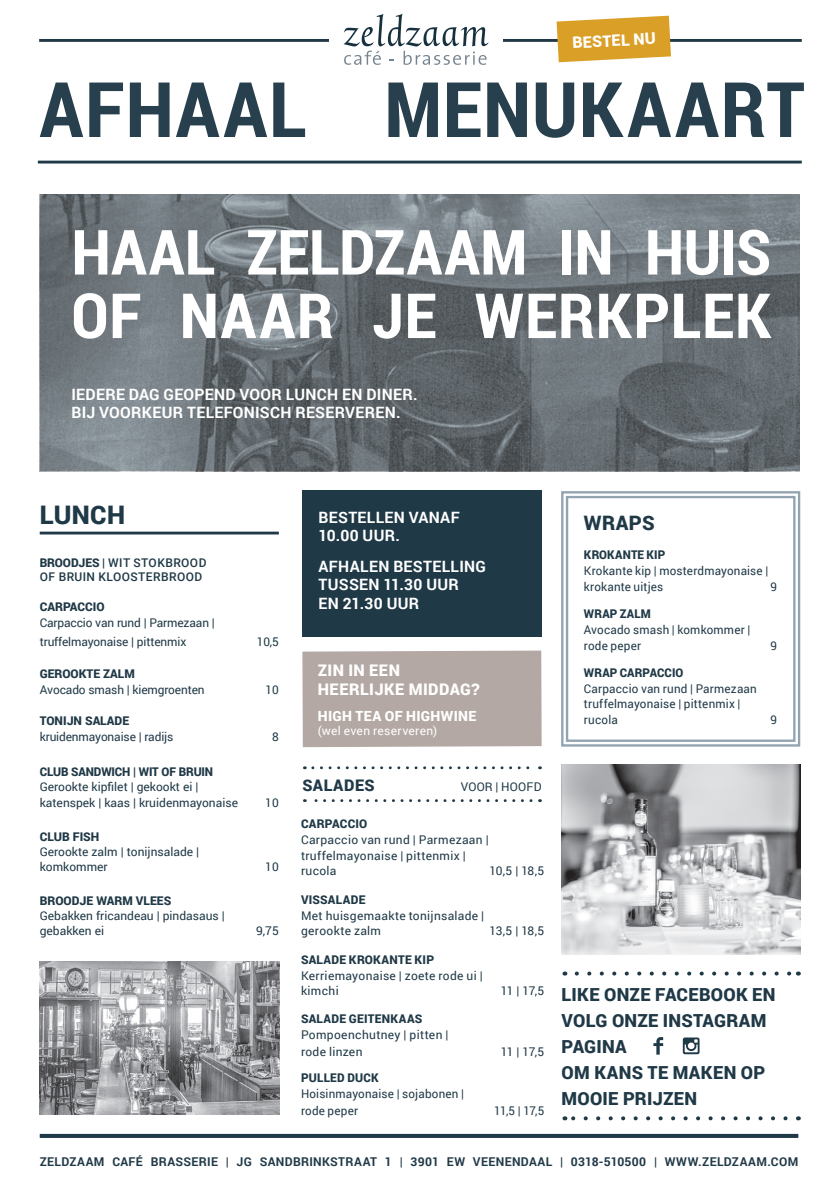
<style>
.page{position:relative;width:840px;height:1191px;background:#fff}
.page>*{position:absolute;margin:0;border:0;box-sizing:border-box;transform-origin:0 0}
.t1{font:700 76.6px "Roboto Condensed";letter-spacing:.02em;color:#28404d;scale:1.04 1}
.t2{font:700 62.4px/63.4px "Roboto Condensed";letter-spacing:.01em;color:#fff;scale:1.04 1}
.Licht_vlak_-_titel_1{font:900 25.6px "Roboto";letter-spacing:.015em;color:#203947}
.Licht_vlak_-_subtite{font:900 19.8px "Roboto";letter-spacing:.02em;color:#203947}
.Licht_vlak_-_titel_2{font:900 18px/26px "Roboto";letter-spacing:.015em;color:#203947}
.Licht_vlak_-_titel_2-2{font:900 16px/19.2px "Roboto";letter-spacing:.03em;color:#fff}
.Licht_vlak_-_titel_2-3{font:900 16px "Roboto";letter-spacing:.035em;color:#203947}
.Licht_vlak_-_tekst{font:900 15.8px "Roboto";color:#fff}
.Licht_vlak_-_tekst-2{font:700 15.6px/18.4px "Roboto";letter-spacing:.02em;color:#fff}
.Donker_vlak_-_subtit{font:900 14px "Roboto";letter-spacing:.025em;color:#fff}
.Donker_vlak_-_tekst{font:700 12.2px "Roboto";letter-spacing:.03em;color:#203947}
.Licht_vlak_-_tekst-3{font:12px/15.6px "Roboto";color:#203947}
.Licht_vlak_-_subtite-2{font:12px/16.6px "Roboto";letter-spacing:.025em;color:#203947}
.Licht_vlak_-_subtite-3{font:900 12px "Roboto";letter-spacing:.01em;color:#203947}
.Licht_vlak_-_tekst-4{font:12px/15.8px "Roboto";letter-spacing:.025em;color:#203947}
.t3{font:500 12px "Roboto";letter-spacing:.035em;color:#203947}
.Licht_vlak_-_subtite-4{font:900 12px "Roboto";letter-spacing:.01em;color:#203947;scale:.96 1}
.Licht_vlak_-_tekst-5{font:12px/15.6px "Roboto";letter-spacing:.02em;color:#203947}
.Donker_vlak_-_tekst-2{font:12px "Roboto";letter-spacing:.025em;color:#fff}
.Licht_vlak_-_titel_2-4{font:12px "Roboto";letter-spacing:.015em;color:#203947}
.s1{font-weight:900}
.s2{font-weight:700}
</style>
<div class="page">
<svg style="left:561px;top:491px;width:240px;height:256px"></svg>
<div style="left:565px;top:496px;width:230px;height:246px;border:2px solid #93a4b1"></div>
<svg style="left:304px;top:799px;width:226px;height:3px"></svg>
<svg style="left:312px;top:766px;width:228px;height:3px"></svg>
<hr style="left:40px;top:531px;width:239px;height:3px;background:#203947">
<div style="left:302px;top:490px;width:239px;height:147px;background:#203947"></div>
<img style="left:40px;top:961px;width:239px;height:153px">
<img style="left:40px;top:194px;width:759px;height:277px">
<img style="left:561px;top:764px;width:238px;height:190px">
<div style="left:40px;top:1133px;width:757px;height:5px;background:#203947"></div>
<hr style="left:39px;top:39px;width:762px;height:3px;background:#203947">
<div style="left:329px;top:14px;width:173px;height:51px;background:#fff"></div>
<svg style="left:343px;top:14px;width:145px;height:51px"></svg>
<hr style="left:38px;top:161px;width:763px;height:2px;background:#203947">
<svg style="left:556px;top:16px;width:114px;height:46px;background:#deab41"></svg>
<svg style="left:564px;top:1116px;width:221px;height:4px"></svg>
<svg style="left:576px;top:971px;width:215px;height:4px"></svg>
<svg style="left:682px;top:1037px;width:17px;height:17px"></svg>
<svg style="left:653px;top:1037px;width:9px;height:17px"></svg>
<div style="left:302px;top:650px;width:239px;height:97px;background:#b3a8a3"></div>
<p class="Licht_vlak_-_tekst" style="left:571px;top:31px;width:85px;rotate:-3deg">BESTEL NU</p>
<p class="t1" style="left:39px;top:56px;width:737px">AFHAAL MENUKAART</p>
<p class="t2" style="left:71px;top:218px;width:674px">HAAL ZELDZAAM IN HUIS<br>OF NAAR JE WERKPLEK</p>
<p class="Licht_vlak_-_tekst-2" style="left:71px;top:384px;width:347px">IEDERE DAG GEOPEND VOOR LUNCH EN DINER.</p>
<p class="Licht_vlak_-_tekst-2" style="left:71px;top:403px;width:330px">BIJ VOORKEUR TELEFONISCH RESERVEREN.</p>
<p class="Licht_vlak_-_titel_1" style="left:40px;top:497px;width:87px">LUNCH</p>
<p class="t3" style="left:40px;top:554px;width:168px"><span class="s1">BROODJES</span> <span class="s2">|</span> WIT STOKBROOD</p>
<p class="t3" style="left:40px;top:568px;width:164px">OF BRUIN KLOOSTERBROOD</p>
<p class="Licht_vlak_-_subtite-3" style="left:40px;top:598px;width:66px">CARPACCIO</p>
<p class="Licht_vlak_-_tekst-3" style="left:40px;top:614px;width:176px">Carpaccio van rund | Parmezaan |</p>
<p class="Licht_vlak_-_tekst-3" style="left:40px;top:634px;width:148px">truffelmayonaise | pittenmix</p>
<p class="Licht_vlak_-_tekst-3" style="left:256px;top:634px;width:24px">10,5</p>
<p class="Licht_vlak_-_subtite-3" style="left:40px;top:665px;width:97px">GEROOKTE ZALM</p>
<p class="Licht_vlak_-_tekst-3" style="left:40px;top:681px;width:166px">Avocado smash | kiemgroenten</p>
<p class="Licht_vlak_-_tekst-3" style="left:265px;top:681px;width:15px">10</p>
<p class="Licht_vlak_-_subtite-3" style="left:40px;top:712px;width:91px">TONIJN SALADE</p>
<p class="Licht_vlak_-_tekst-3" style="left:40px;top:728px;width:135px">kruidenmayonaise | radijs</p>
<p class="Licht_vlak_-_tekst-3" style="left:272px;top:728px;width:8px">8</p>
<p class="Licht_vlak_-_tekst-3" style="left:40px;top:763px;width:175px"><span class="s1">CLUB SANDWICH | WIT OF BRUIN<br></span>Gerookte kipfilet | gekookt ei |</p>
<p class="Licht_vlak_-_tekst-3" style="left:40px;top:794px;width:200px">katenspek | kaas | kruidenmayonaise</p>
<p class="Licht_vlak_-_tekst-3" style="left:265px;top:794px;width:15px">10</p>
<p class="Licht_vlak_-_subtite-3" style="left:40px;top:828px;width:61px">CLUB FISH</p>
<p class="Licht_vlak_-_tekst-3" style="left:40px;top:843px;width:161px">Gerookte zalm | tonijnsalade |</p>
<p class="Licht_vlak_-_tekst-3" style="left:40px;top:858px;width:69px">komkommer</p>
<p class="Licht_vlak_-_tekst-3" style="left:265px;top:858px;width:15px">10</p>
<p class="Licht_vlak_-_subtite-3" style="left:40px;top:892px;width:133px">BROODJE WARM VLEES</p>
<p class="Licht_vlak_-_tekst-3" style="left:40px;top:907px;width:186px">Gebakken fricandeau | pindasaus |</p>
<p class="Licht_vlak_-_tekst-3" style="left:40px;top:922px;width:66px">gebakken ei</p>
<p class="Licht_vlak_-_tekst-3" style="left:256px;top:922px;width:24px">9,75</p>
<p class="Licht_vlak_-_tekst-2" style="left:318px;top:507px;width:143px">BESTELLEN VANAF<br>10.00 UUR.</p>
<p class="Licht_vlak_-_tekst-2" style="left:318px;top:556px;width:169px">AFHALEN BESTELLING<br>TUSSEN 11.30 UUR<br>EN 21.30 UUR</p>
<p class="Licht_vlak_-_titel_2-2" style="left:317px;top:660px;width:163px">ZIN IN EEN<br>HEERLIJKE MIDDAG?</p>
<p class="Donker_vlak_-_subtit" style="left:317px;top:706px;width:160px">HIGH TEA OF HIGHWINE</p>
<p class="Donker_vlak_-_tekst-2" style="left:317px;top:722px;width:121px">(wel even reserveren)</p>
<p class="Licht_vlak_-_titel_2-3" style="left:302px;top:773px;width:74px">SALADES</p>
<p class="Licht_vlak_-_titel_2-4" style="left:460px;top:778px;width:82px">VOOR | HOOFD</p>
<p class="Licht_vlak_-_subtite-3" style="left:301px;top:815px;width:68px">CARPACCIO</p>
<p class="Licht_vlak_-_tekst-4" style="left:301px;top:831px;width:189px">Carpaccio van rund | Parmezaan | truffelmayonaise | pittenmix | rucola</p>
<p class="Licht_vlak_-_tekst-3" style="left:489px;top:863px;width:56px">10,5 | 18,5</p>
<p class="Licht_vlak_-_subtite-3" style="left:301px;top:891px;width:66px">VISSALADE</p>
<p class="Licht_vlak_-_subtite-2" style="left:301px;top:906px;width:185px">Met huisgemaakte tonijnsalade |</p>
<p class="Licht_vlak_-_subtite-2" style="left:301px;top:922px;width:82px">gerookte zalm</p>
<p class="Licht_vlak_-_subtite-2" style="left:489px;top:922px;width:56px">13,5 | 18,5</p>
<p class="Licht_vlak_-_subtite-3" style="left:301px;top:951px;width:135px">SALADE KROKANTE KIP</p>
<p class="Licht_vlak_-_subtite-2" style="left:301px;top:967px;width:183px;line-height:15.8px">Kerriemayonaise | zoete rode ui | kimchi</p>
<p class="Licht_vlak_-_subtite-2" style="left:500px;top:982px;width:45px">11 | 17,5</p>
<p class="Licht_vlak_-_subtite-3" style="left:301px;top:1010px;width:123px">SALADE GEITENKAAS</p>
<p class="Licht_vlak_-_subtite-2" style="left:301px;top:1026px;width:149px">Pompoenchutney | pitten | rode linzen</p>
<p class="Licht_vlak_-_subtite-3" style="left:301px;top:1069px;width:79px">PULLED DUCK</p>
<p class="Licht_vlak_-_subtite-2" style="left:301px;top:1085px;width:164px">Hoisinmayonaise | sojabonen | rode peper</p>
<p class="Licht_vlak_-_subtite-2" style="left:500px;top:1042px;width:45px">11 | 17,5</p>
<p class="Licht_vlak_-_subtite-2" style="left:494px;top:1101px;width:51px">11,5 | 17,5</p>
<p class="Licht_vlak_-_subtite" style="left:583px;top:509px;width:72px">WRAPS</p>
<p class="Licht_vlak_-_subtite-4" style="left:583px;top:546px;width:86px">KROKANTE KIP</p>
<p class="Licht_vlak_-_tekst-3" style="left:583px;top:562px;width:186px">Krokante kip | mosterdmayonaise | krokante uitjes</p>
<p class="Licht_vlak_-_tekst-3" style="left:770px;top:578px;width:8px">9</p>
<p class="Licht_vlak_-_subtite-4" style="left:583px;top:605px;width:71px">WRAP ZALM</p>
<p class="Licht_vlak_-_tekst-5" style="left:583px;top:621px;width:168px">Avocado smash | komkommer | rode peper</p>
<p class="Licht_vlak_-_subtite-4" style="left:583px;top:664px;width:105px">WRAP CARPACCIO</p>
<p class="Licht_vlak_-_tekst-3" style="left:583px;top:680px;width:174px">Carpaccio van rund | Parmezaan truffelmayonaise | pittenmix | rucola</p>
<p class="Licht_vlak_-_tekst-3" style="left:770px;top:637px;width:8px">9</p>
<p class="Licht_vlak_-_tekst-3" style="left:770px;top:711px;width:8px">9</p>
<p class="Licht_vlak_-_titel_2" style="left:561px;top:980px;width:215px">LIKE ONZE FACEBOOK EN<br>VOLG ONZE INSTAGRAM<br>PAGINA<br>OM KANS TE MAKEN OP<br>MOOIE PRIJZEN</p>
<p class="Donker_vlak_-_tekst" style="left:40px;top:1153px;width:759px">ZELDZAAM CAFÉ BRASSERIE | JG SANDBRINKSTRAAT 1 | 3901 EW VEENENDAAL | 0318-510500 | WWW.ZELDZAAM.COM</p>
</div>
